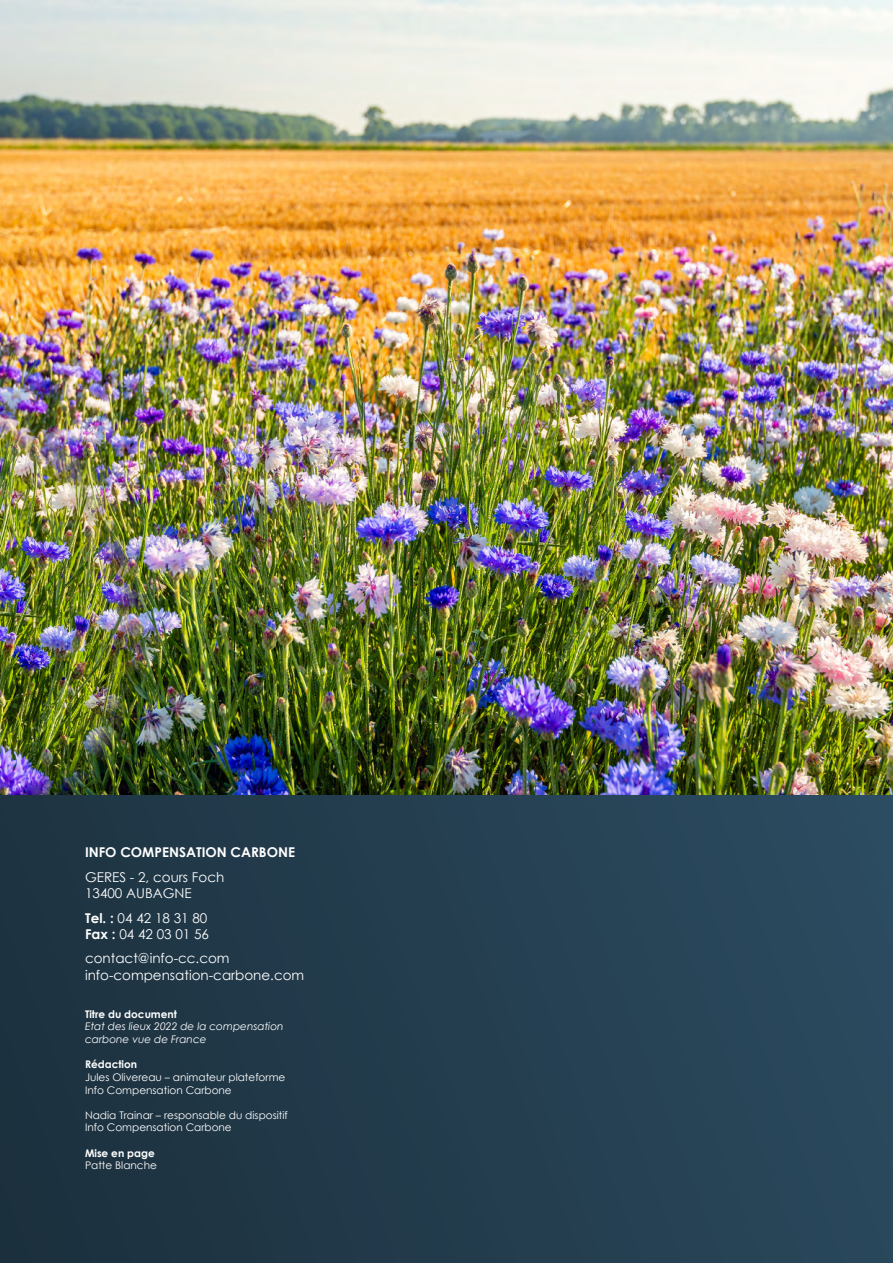
<style>
.page{position:relative;width:893px;height:1263px;background:#fff}
.page>*{position:absolute;margin:0;border:0;box-sizing:border-box;transform-origin:0 0}
.t1{font:13.5px/16.2px "Century Gothic";color:#fff}
.t2{font:700 13.5px "Century Gothic";color:#fff}
.t3{font:10.5px/12.6px "Century Gothic";color:#fff}
.t4{font:italic 10.5px/12.6px "Century Gothic";color:#fff}
.t5{font:700 10.5px "Century Gothic";color:#fff}
.s1{font-weight:700}
</style>
<div class="page">
<img style="left:0;top:0;width:893px;height:795px">
<div style="left:0;top:795px;width:893px;height:468px;background:linear-gradient(to right,#1d313f,#2b4a5f)"></div>
<p class="t2" style="left:85px;top:846px;width:212px">INFO COMPENSATION CARBONE</p>
<p class="t1" style="left:85px;top:870px;width:141px">GERES - 2, cours Foch<br>13400 AUBAGNE</p>
<p class="t1" style="left:85px;top:910px;width:126px"><span class="s1">Tel. :</span> 04 42 18 31 80<br><span class="s1">Fax :</span> 04 42 03 01 56</p>
<p class="t1" style="left:85px;top:951px;width:221px">contact@info-cc.com info-compensation-carbone.com</p>
<p class="t5" style="left:85px;top:1009px;width:93px">Titre du document</p>
<p class="t4" style="left:85px;top:1021px;width:200px">Etat des lieux 2022 de la compensation carbone vue de France</p>
<p class="t5" style="left:85px;top:1060px;width:54px">Rédaction</p>
<p class="t3" style="left:85px;top:1071px;width:202px">Jules Olivereau – animateur plateforme<br>Info Compensation Carbone</p>
<p class="t3" style="left:85px;top:1109px;width:204px">Nadia Trainar – responsable du dispositif<br>Info Compensation Carbone</p>
<p class="t5" style="left:85px;top:1148px;width:71px">Mise en page</p>
<p class="t3" style="left:85px;top:1160px;width:73px">Patte Blanche</p>
</div>
